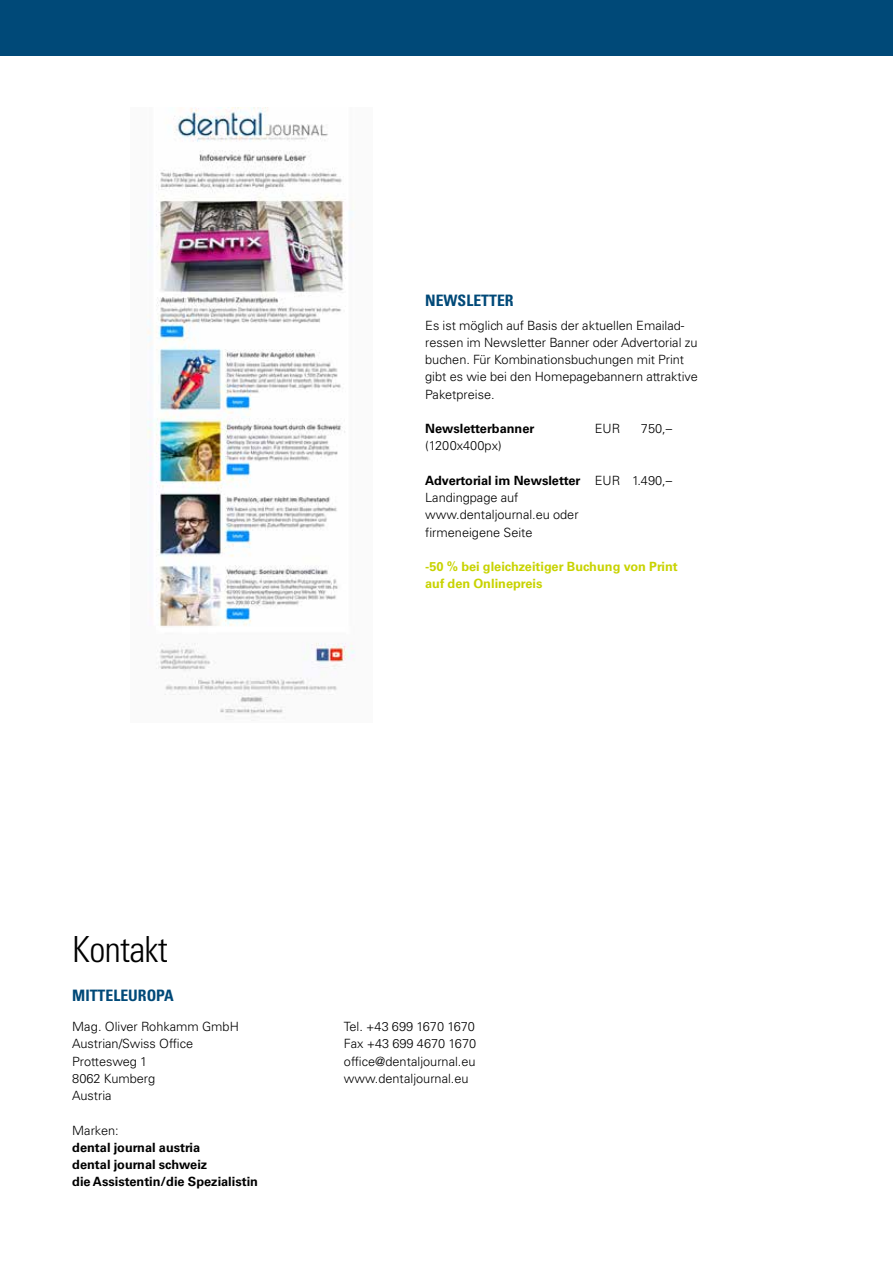
<style>
.page{position:relative;width:893px;height:1263px;background:#fff}
.page>*{position:absolute;margin:0;border:0;box-sizing:border-box;transform-origin:0 0}
.t1{font:300 condensed 36px "Univers LT Std";letter-spacing:-.02em;color:#000}
.t2{font:700 condensed 15.75px "Univers LT Std";color:#004978}
.t3{font:300 12.75px/17.2px "Univers LT Std";color:#000}
.t4{font:700 12.75px/17.2px "Univers LT Std";color:#000}
.t5{font:700 12.75px/17.2px "Univers LT Std";color:#c8d300}
.s1{font-weight:700}
</style>
<div class="page">
<div style="left:0;top:0;width:893px;height:55px;background:#004978"></div>
<img style="left:147px;top:107px;width:208px;height:607px">
<p class="t2" style="left:425px;top:291px;width:90px">NEWSLETTER</p>
<p class="t3" style="left:425px;top:316px;width:274px">Es ist möglich auf Basis der aktuellen Emailad&shy;ressen im Newsletter Banner oder Advertorial zu buchen. Für Kombinationsbuchungen mit Print gibt es wie bei den Homepagebannern attraktive Paketpreise.</p>
<p class="t4" style="left:425px;top:420px;width:111px">Newsletterbanner</p>
<p class="t3" style="left:595px;top:420px;width:27px">EUR</p>
<p class="t3" style="left:641px;top:420px;width:33px">750,–</p>
<p class="t3" style="left:425px;top:437px;width:78px">(1200x400px)</p>
<p class="t3" style="left:425px;top:472px;width:248px"><span class="s1">Advertorial im Newsletter</span> EUR 1.490,–<br>Landingpage auf<br>www.dentaljournal.eu oder<br>firmeneigene Seite</p>
<p class="t5" style="left:425px;top:558px;width:254px">-50 % bei gleichzeitiger Buchung von Print auf den Onlinepreis</p>
<h1 class="t1" style="left:72px;top:928px;width:97px">Kontakt</h1>
<p class="t2" style="left:72px;top:986px;width:103px">MITTELEUROPA</p>
<p class="t3" style="left:72px;top:1018px;width:168px">Mag. Oliver Rohkamm GmbH<br>Austrian/Swiss Office<br>Prottesweg 1<br>8062 Kumberg<br>Austria</p>
<p class="t3" style="left:72px;top:1121px;width:48px">Marken:</p>
<p class="t4" style="left:72px;top:1139px;width:187px">dental journal austria<br>dental journal schweiz<br>die Assistentin/die Spezialistin</p>
<p class="t3" style="left:344px;top:1018px;width:134px;text-align:justify">Tel. +43 699 1670 1670<br>Fax +43 699 4670 1670 office@dentaljournal.eu www.dentaljournal.eu</p>
</div>
